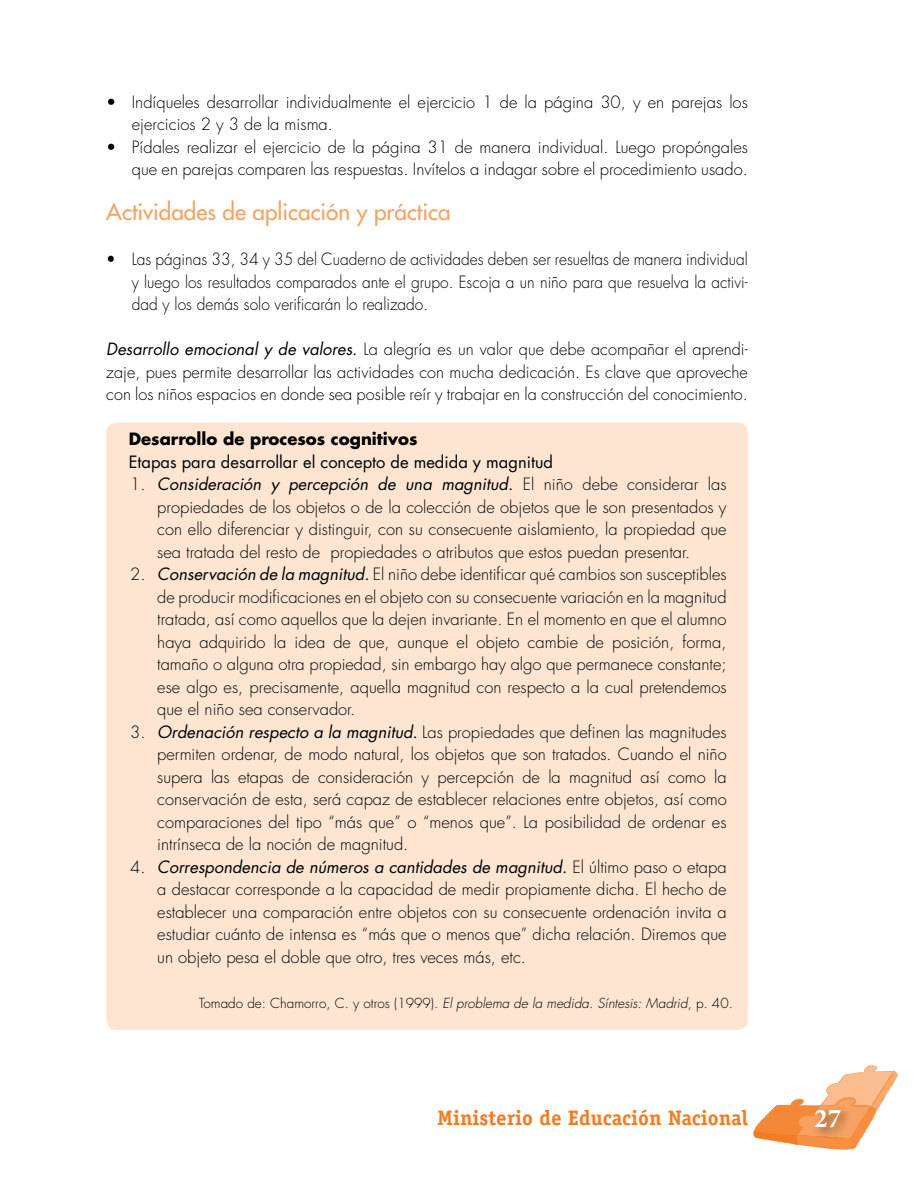
<style>
.page{position:relative;width:918px;height:1188px;background:#fff}
.page>*{position:absolute;margin:0;border:0;box-sizing:border-box;transform-origin:0 0}
.t1{font:700 27px "Minion Pro";color:#fff}
.t2{font:22.5px "Futura";color:#f7a263}
.t3{font:700 21px "Officina Serif Std";color:#f47b20}
.t4{font:300 16.5px/22.5px "Futura";color:#000;text-align:justify}
.t5{font:300 16.5px/22.5px "Futura";color:#000;text-align:justify;scale:.94 1}
.t6{font:16.5px "Futura";color:#000}
.t7{font:700 16.5px "Futura";color:#000}
.t8{font:300 13.5px "Futura";color:#000}
.s1{font-weight:400;font-style:italic}
.s2{font-weight:400}
.s3{font-style:italic}
</style>
<div class="page">
<svg style="left:753px;top:1065px;width:145px;height:85px"></svg>
<div style="left:812px;top:1106px;width:40px;height:33px;background:#000;opacity:.55"></div>
<div style="left:106px;top:423px;width:642px;height:607px;background:#fde5d2;border-radius:10px"></div>
<p class="t4" style="left:132px;top:91px;width:618px;text-indent:-25px">• Indíqueles desarrollar individualmente el ejercicio 1 de la página 30, y en parejas los ejercicios 2 y 3 de la misma.</p>
<p class="t4" style="left:106px;top:136px;width:643px;text-align:right">• Pídales realizar el ejercicio de la página 31 de manera individual. Luego propóngales que en parejas comparen las respuestas. Invítelos a indagar sobre el procedimiento usado.</p>
<h2 class="t2" style="left:106px;top:197px;width:346px">Actividades de aplicación y práctica</h2>
<p class="t5" style="left:132px;top:248px;width:657px;text-indent:-25px">• Las páginas 33, 34 y 35 del Cuaderno de actividades deben ser resueltas de manera individual y luego los resultados comparados ante el grupo. Escoja a un niño para que resuelva la activi&shy;dad y los demás solo verificarán lo realizado.</p>
<p class="t4" style="left:106px;top:338px;width:643px"><span class="s1">Desarrollo emocional y de valores.</span> La alegría es un valor que debe acompañar el aprendi&shy;zaje, pues permite desarrollar las actividades con mucha dedicación. Es clave que aproveche con los niños espacios en donde sea posible reír y trabajar en la construcción del conocimiento.</p>
<p class="t7" style="left:129px;top:428px;width:290px">Desarrollo de procesos cognitivos</p>
<p class="t6" style="left:129px;top:451px;width:426px">Etapas para desarrollar el concepto de medida y magnitud</p>
<p class="t4" style="left:157px;top:473px;width:571px;text-indent:-27px">1. <span class="s1">Consideración y percepción de una magnitud.</span> El niño debe considerar las propiedades de los objetos o de la colección de objetos que le son presentados y con ello diferenciar y distinguir, con su consecuente aislamiento, la propiedad que sea tratada del resto de propiedades o atributos que estos puedan presentar.</p>
<p class="t4" style="left:157px;top:563px;width:571px;text-indent:-27px">2. <span class="s1">Conservación de la magnitud.</span> El niño debe identificar qué cambios son susceptibles de producir modificaciones en el objeto con su consecuente variación en la magnitud tratada, así como aquellos que la dejen invariante. En el momento en que el alumno haya adquirido la idea de que, aunque el objeto cambie de posición, forma, tamaño o alguna otra propiedad, sin embargo hay algo que permanece constante; ese algo es, precisamente, aquella magnitud con respecto a la cual pretendemos que el niño sea conservador.</p>
<p class="t4" style="left:157px;top:721px;width:571px;text-indent:-27px">3. <span class="s1">Ordenación respecto a la magnitud</span><span class="s2">.</span> Las propiedades que definen las magnitudes permiten ordenar, de modo natural, los objetos que son tratados. Cuando el niño supera las etapas de consideración y percepción de la magnitud así como la conservación de esta, será capaz de establecer relaciones entre objetos, así como comparaciones del tipo “más que” o “menos que”. La posibilidad de ordenar es intrínseca de la noción de magnitud.</p>
<p class="t4" style="left:157px;top:856px;width:571px;text-indent:-27px">4. <span class="s1">Correspondencia de números a cantidades de magnitud.</span> El último paso o etapa a destacar corresponde a la capacidad de medir propiamente dicha. El hecho de establecer una comparación entre objetos con su consecuente ordenación invita a estudiar cuánto de intensa es “más que o menos que” dicha relación. Diremos que un objeto pesa el doble que otro, tres veces más, etc.</p>
<p class="t8" style="left:199px;top:994px;width:536px">Tomado de: Chamorro, C. y otros (1999). <span class="s3">El problema de la medida. Síntesis: Madrid</span>, p. 40.</p>
<p class="t3" style="left:437px;top:1105px;width:312px">Ministerio de Educación Nacional</p>
<h1 class="t1" style="left:814px;top:1100px;width:28px">27</h1>
</div>
